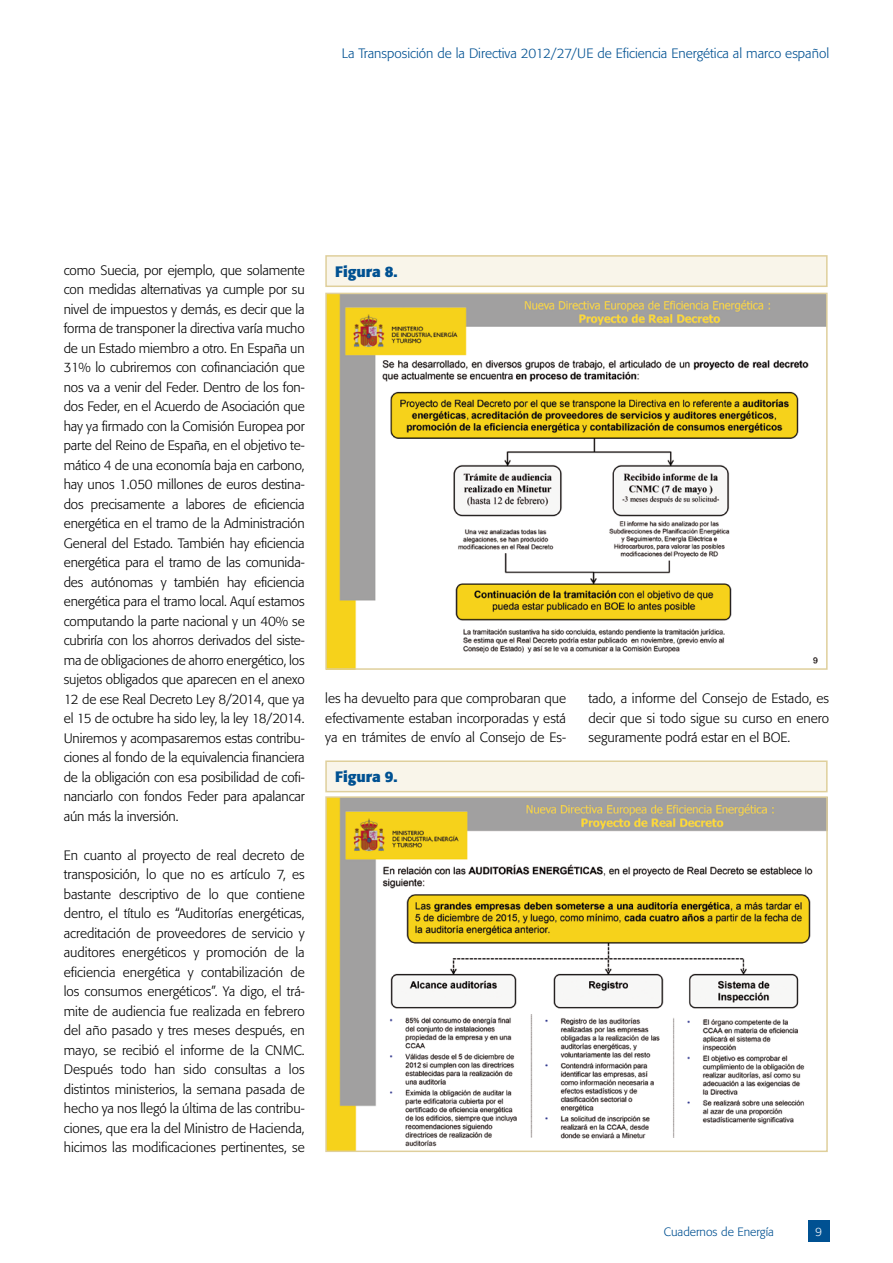
<style>
.page{position:relative;width:893px;height:1263px;background:#fff}
.page>*{position:absolute;margin:0;border:0;box-sizing:border-box;transform-origin:0 0}
.t1{font:700 15px "Formata";color:#005192}
.t2{font:300 13.5px/19.5px "Formata";color:#000;text-align:justify}
.t3{font:300 13.5px "Formata";color:#005192}
.t4{font:300 12px "Formata";color:#005192}
.t5{font:300 12px "Formata";color:#fff}
</style>
<div class="page">
<div style="left:808px;top:1220px;width:21px;height:22px;background:#005192"></div>
<div style="left:326px;top:256px;width:501px;height:30px;background:#f9f5ea"></div>
<div style="left:325px;top:255px;width:503px;height:32px;border:2px solid #dfcf9b"></div>
<div style="left:326px;top:761px;width:501px;height:31px;background:#f9f5ea"></div>
<div style="left:325px;top:760px;width:503px;height:32px;border:2px solid #dfcf9b"></div>
<img style="left:328px;top:296px;width:497px;height:371px">
<div style="left:325px;top:293px;width:503px;height:377px;border:2px solid #dfcf9b"></div>
<img style="left:328px;top:799px;width:497px;height:350px">
<div style="left:325px;top:796px;width:503px;height:356px;border:2px solid #dfcf9b"></div>
<p class="t3" style="left:342px;top:46px;width:489px">La Transposición de la Directiva 2012/27/UE de Eficiencia Energética al marco español</p>
<p class="t2" style="left:64px;top:260px;width:242px">como Suecia, por ejemplo, que solamente con medidas alternativas ya cumple por su nivel de impuestos y demás, es decir que la forma de transponer la directiva varía mucho de un Estado miembro a otro. En España un 31% lo cubriremos con cofinanciación que nos va a venir del Feder. Dentro de los fon&shy;dos Feder, en el Acuerdo de Asociación que hay ya firmado con la Comisión Europea por parte del Reino de España, en el objetivo te&shy;mático 4 de una economía baja en carbono, hay unos 1.050 millones de euros destina&shy;dos precisamente a labores de eficiencia energética en el tramo de la Administración General del Estado. También hay eficiencia energética para el tramo de las comunida&shy;des autónomas y también hay eficiencia energética para el tramo local. Aquí estamos computando la parte nacional y un 40% se cubriría con los ahorros derivados del siste&shy;ma de obligaciones de ahorro energético, los sujetos obligados que aparecen en el anexo 12 de ese Real Decreto Ley 8/2014, que ya el 15 de octubre ha sido ley, la ley 18/2014.<br>Uniremos y acompasaremos estas contribu&shy;ciones al fondo de la equivalencia financiera de la obligación con esa posibilidad de cofi&shy;nanciarlo con fondos Feder para apalancar aún más la inversión.</p>
<p class="t2" style="left:64px;top:845px;width:242px">En cuanto al proyecto de real decreto de transposición, lo que no es artículo 7, es bastante descriptivo de lo que contiene dentro, el título es “Auditorías energéticas, acreditación de proveedores de servicio y auditores energéticos y promoción de la eficiencia energética y contabilización de los consumos energéticos”. Ya digo, el trá&shy;mite de audiencia fue realizada en febrero del año pasado y tres meses después, en mayo, se recibió el informe de la CNMC.<br>Después todo han sido consultas a los distintos ministerios, la semana pasada de hecho ya nos llegó la última de las contribu&shy;ciones, que era la del Ministro de Hacienda, hicimos las modificaciones pertinentes, se</p>
<p class="t1" style="left:335px;top:262px;width:64px">Figura 8.</p>
<p class="t2" style="left:325px;top:689px;width:242px">les ha devuelto para que comprobaran que efectivamente estaban incorporadas y está ya en trámites de envío al Consejo de Es-</p>
<p class="t2" style="left:588px;top:689px;width:242px">tado, a informe del Consejo de Estado, es decir que si todo sigue su curso en enero seguramente podrá estar en el BOE.</p>
<p class="t1" style="left:335px;top:768px;width:64px">Figura 9.</p>
<p class="t4" style="left:664px;top:1224px;width:112px">Cuadernos de Energía</p>
<p class="t5" style="left:815px;top:1224px;width:8px">9</p>
</div>
